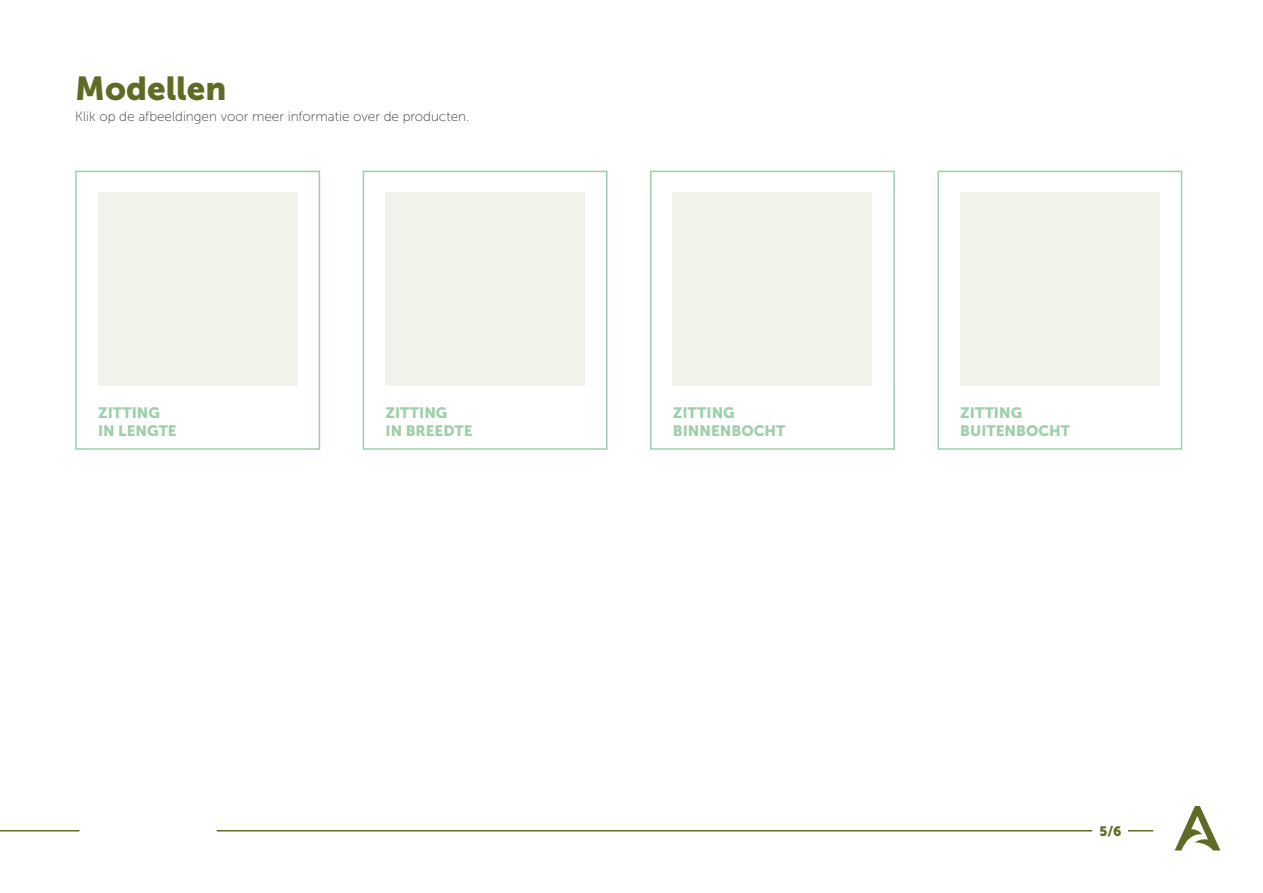
<style>
.page{position:relative;width:1263px;height:893px;background:#fff}
.page>*{position:absolute;margin:0;border:0;box-sizing:border-box;transform-origin:0 0}
.t1{font:33px "Museo Sans 900";color:#5f6b24}
.t2{font:15px/18px "Museo Sans 900";color:#9ecfaa}
.t3{font:13.5px "Museo Sans 100";color:#3c3c3b}
.t4{font:13.5px "Museo Sans 900";color:#5f6b24}
</style>
<div class="page">
<svg style="left:1175px;top:806px;width:45px;height:44px"></svg>
<svg style="left:1128px;top:830px;width:25px;height:1px"></svg>
<hr style="left:0;top:830px;width:80px;height:1px;background:#5f6b24">
<hr style="left:217px;top:830px;width:875px;height:1px;background:#5f6b24">
<div style="left:98px;top:192px;width:199px;height:193px;background:#f1f3eb"></div>
<div style="left:75px;top:171px;width:245px;height:279px;border:2px solid #9ecfaa"></div>
<div style="left:385px;top:192px;width:200px;height:193px;background:#f1f3eb"></div>
<div style="left:960px;top:192px;width:199px;height:193px;background:#f1f3eb"></div>
<div style="left:673px;top:192px;width:199px;height:193px;background:#f1f3eb"></div>
<div style="left:363px;top:171px;width:244px;height:279px;border:2px solid #9ecfaa"></div>
<div style="left:937px;top:171px;width:245px;height:279px;border:2px solid #9ecfaa"></div>
<div style="left:650px;top:171px;width:245px;height:279px;border:2px solid #9ecfaa"></div>
<h1 class="t1" style="left:75px;top:70px;width:153px">Modellen</h1>
<p class="t3" style="left:75px;top:109px;width:395px">Klik op de afbeeldingen voor meer informatie over de producten.</p>
<p class="t2" style="left:98px;top:403px;width:80px">ZITTING<br>IN LENGTE</p>
<p class="t2" style="left:385px;top:403px;width:89px">ZITTING<br>IN BREEDTE</p>
<p class="t2" style="left:673px;top:403px;width:114px">ZITTING<br>BINNENBOCHT</p>
<p class="t2" style="left:960px;top:403px;width:111px">ZITTING<br>BUITENBOCHT</p>
<p class="t4" style="left:1099px;top:823px;width:24px">5/6</p>
</div>
